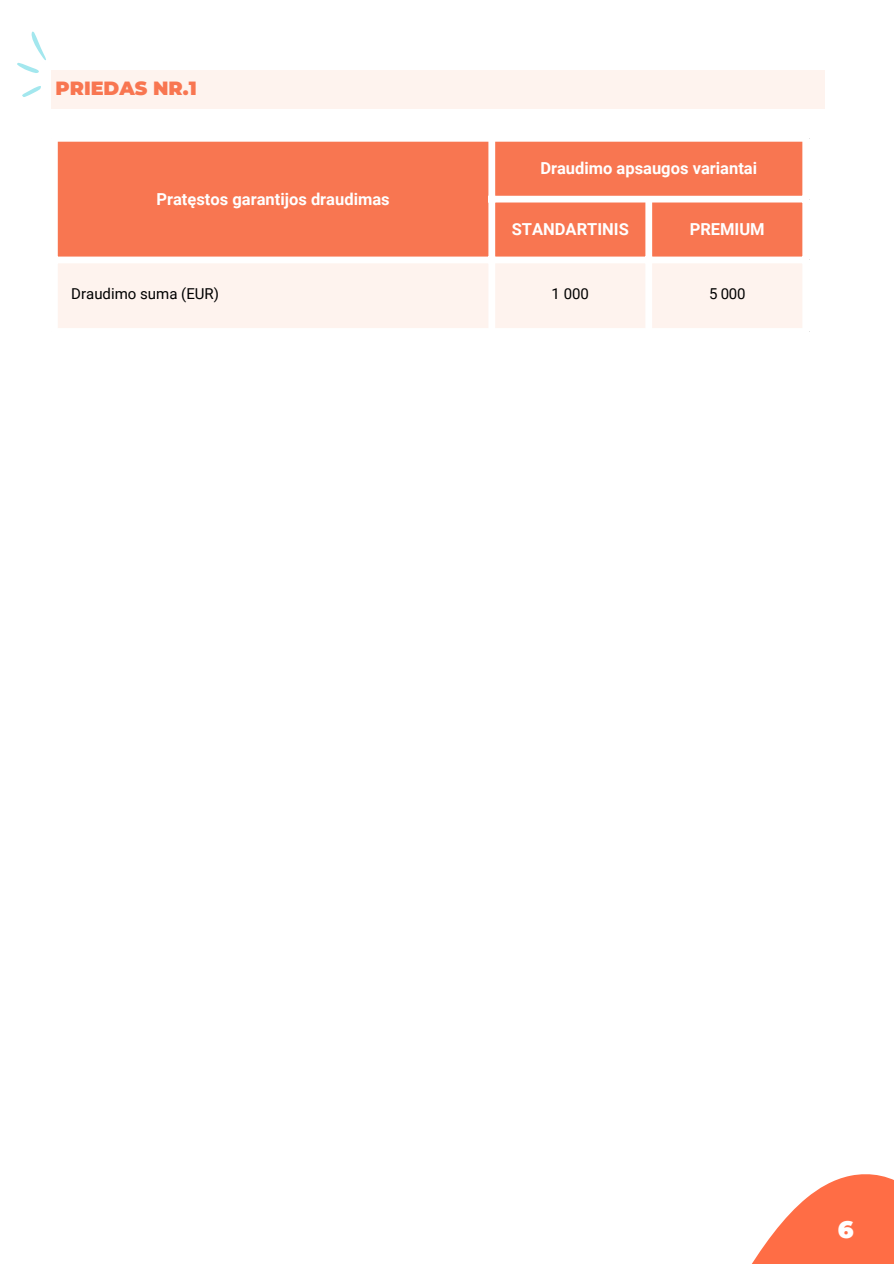
<style>
.page{position:relative;width:894px;height:1264px;background:#fff}
.page>*{position:absolute;margin:0;border:0;box-sizing:border-box;transform-origin:0 0}
.t1{font:900 24px "Montserrat";color:#fff}
.t2{font:900 19.2px "Montserrat";color:#f87651}
.t3{font:700 16.5px "Roboto";color:#fff}
.t4{font:15px "Roboto";color:#000}
</style>
<div class="page">
<div style="left:51px;top:71px;width:773px;height:38px;background:#fef3ee"></div>
<svg style="left:17px;top:31px;width:29px;height:42px"></svg>
<svg style="left:22px;top:86px;width:19px;height:11px"></svg>
<div style="left:58px;top:142px;width:744px;height:114px;background:#f87651"></div>
<div style="left:58px;top:263px;width:744px;height:65px;background:#fef3ee"></div>
<div style="left:488px;top:142px;width:7px;height:186px;background:#fff"></div>
<div style="left:645px;top:202px;width:7px;height:126px;background:#fff"></div>
<div style="left:488px;top:196px;width:320px;height:6px;background:#fff"></div>
<svg style="left:752px;top:1174px;width:141px;height:89px"></svg>
<p class="t2" style="left:55px;top:77px;width:143px">PRIEDAS NR.1</p>
<p class="t3" style="left:156px;top:189px;width:235px">Pratęstos garantijos draudimas</p>
<p class="t3" style="left:540px;top:159px;width:218px">Draudimo apsaugos variantai</p>
<p class="t3" style="left:511px;top:220px;width:118px">STANDARTINIS</p>
<p class="t3" style="left:689px;top:220px;width:76px">PREMIUM</p>
<p class="t4" style="left:71px;top:285px;width:149px">Draudimo suma (EUR)</p>
<p class="t4" style="left:551px;top:285px;width:39px">1 000</p>
<p class="t4" style="left:708px;top:285px;width:38px">5 000</p>
<p class="t1" style="left:837px;top:1214px;width:17px">6</p>
</div>
